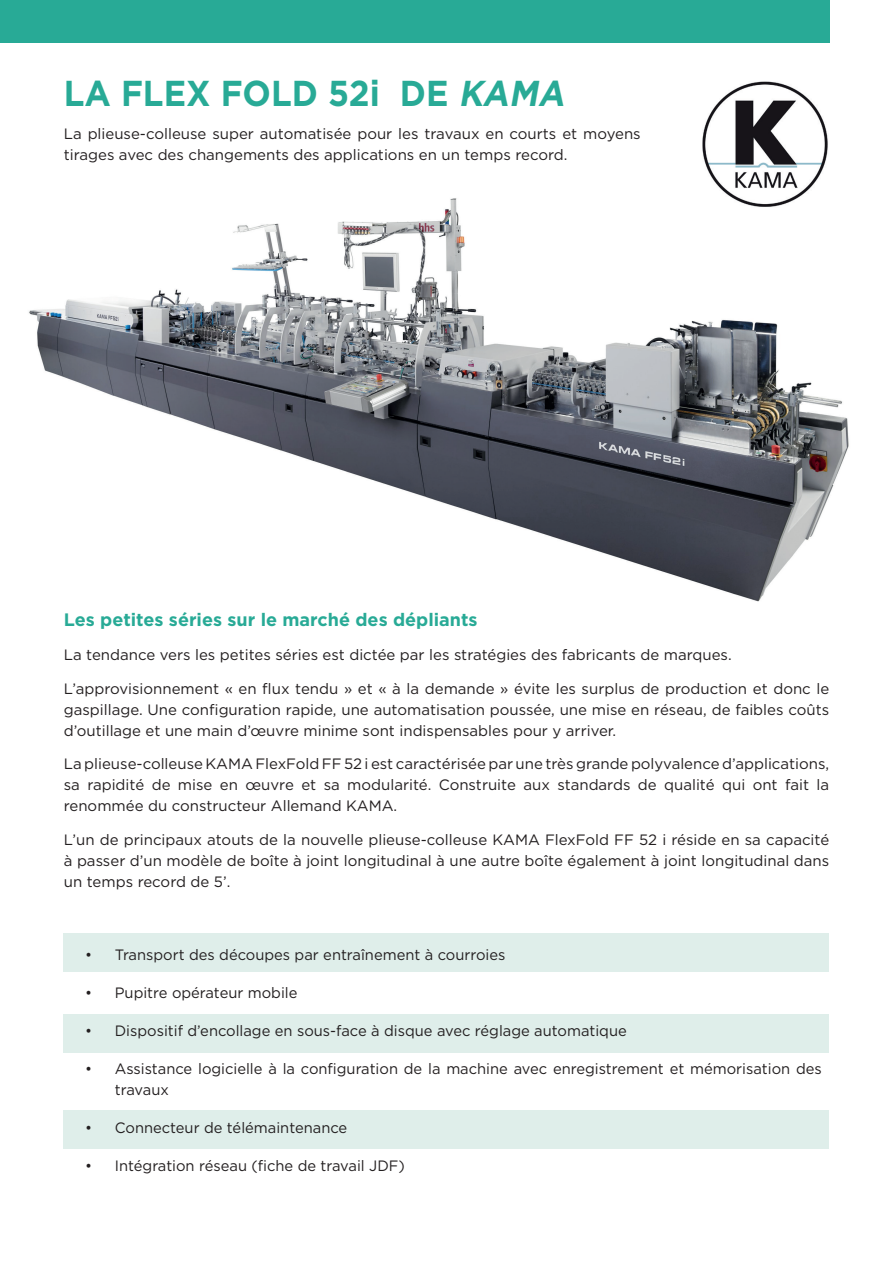
<style>
.page{position:relative;width:893px;height:1263px;background:#fff}
.page>*{position:absolute;margin:0;border:0;box-sizing:border-box;transform-origin:0 0}
.t1{font:700 36px "Gotham";color:#28aa96;scale:.93 1}
.t2{font:700 18px "Gotham";color:#28aa96}
.t3{font:15px/21px "Gotham";color:#231f20;text-align:justify}
.s1{font-style:italic}
</style>
<div class="page">
<img style="left:29px;top:198px;width:820px;height:404px">
<img style="left:702px;top:81px;width:127px;height:127px">
<div style="left:0;top:0;width:829px;height:43px;background:#28aa96"></div>
<div style="left:64px;top:933px;width:765px;height:39px;background:#dfeeea"></div>
<div style="left:64px;top:1014px;width:765px;height:38px;background:#dfeeea"></div>
<div style="left:64px;top:1110px;width:765px;height:38px;background:#dfeeea"></div>
<h1 class="t1" style="left:64px;top:69px;width:549px">LA FLEX FOLD 52i DE <span class="s1">KAMA</span></h1>
<p class="t3" style="left:64px;top:123px;width:578px">La plieuse-colleuse super automatisée pour les travaux en courts et moyens tirages avec des changements des applications en un temps record.</p>
<p class="t2" style="left:64px;top:608px;width:415px">Les petites séries sur le marché des dépliants</p>
<p class="t3" style="left:64px;top:644px;width:669px">La tendance vers les petites séries est dictée par les stratégies des fabricants de marques.</p>
<p class="t3" style="left:64px;top:677px;width:767px">L’approvisionnement « en flux tendu » et « à la demande » évite les surplus de production et donc le gaspillage. Une configuration rapide, une automatisation poussée, une mise en réseau, de faibles coûts d’outillage et une main d’œuvre minime sont indispensables pour y arriver.</p>
<p class="t3" style="left:64px;top:753px;width:767px">La plieuse-colleuse KAMA FlexFold FF 52 i est caractérisée par une très grande polyvalence d’applications, sa rapidité de mise en œuvre et sa modularité. Construite aux standards de qualité qui ont fait la renommée du constructeur Allemand KAMA.</p>
<p class="t3" style="left:64px;top:829px;width:767px">L’un de principaux atouts de la nouvelle plieuse-colleuse KAMA FlexFold FF 52 i réside en sa capacité à passer d’un modèle de boîte à joint longitudinal à une autre boîte également à joint longitudinal dans un temps record de 5’.</p>
<p class="t3" style="left:85px;top:944px;width:422px">• Transport des découpes par entraînement à courroies</p>
<p class="t3" style="left:85px;top:982px;width:214px">• Pupitre opérateur mobile</p>
<p class="t3" style="left:85px;top:1020px;width:543px">• Dispositif d’encollage en sous-face à disque avec réglage automatique</p>
<p class="t3" style="left:115px;top:1058px;width:708px;text-indent:-30px">• Assistance logicielle à la configuration de la machine avec enregistrement et mémorisation des travaux</p>
<p class="t3" style="left:85px;top:1117px;width:264px">• Connecteur de télémaintenance</p>
<p class="t3" style="left:85px;top:1155px;width:321px">• Intégration réseau (fiche de travail JDF)</p>
</div>
